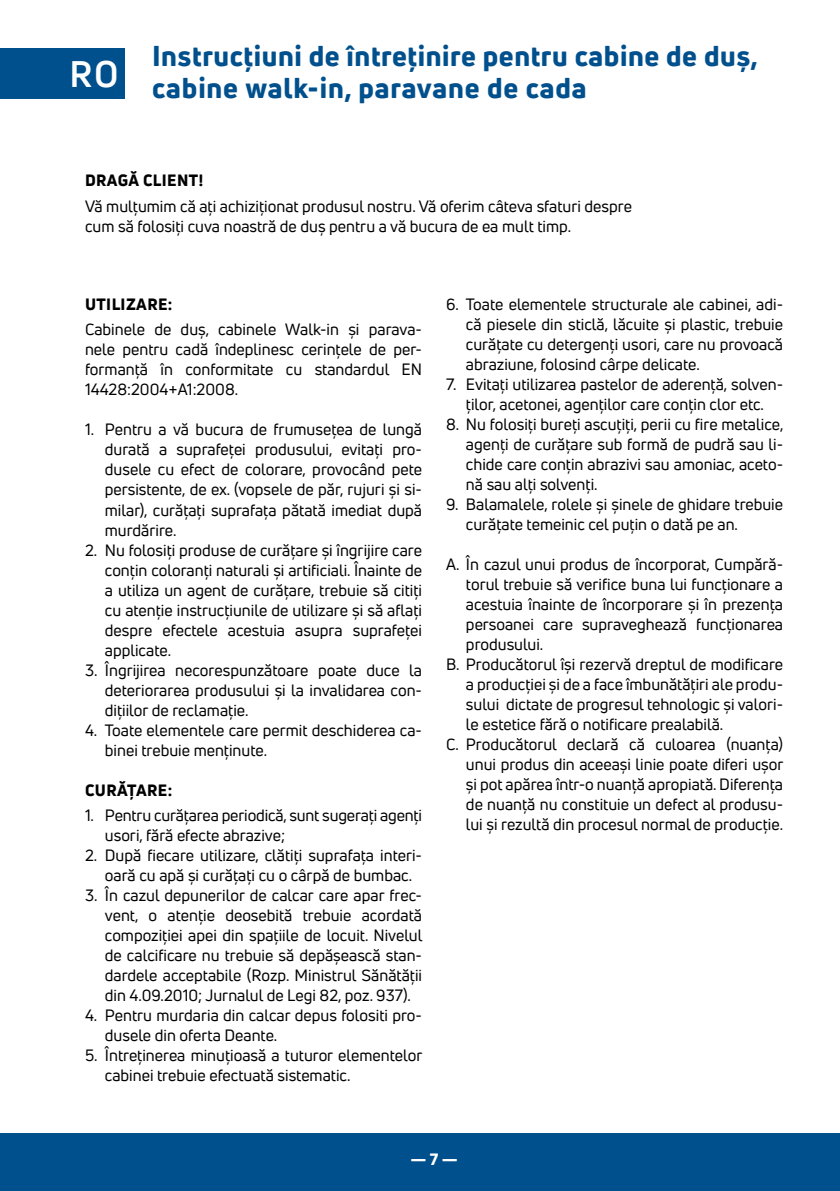
<style>
.page{position:relative;width:840px;height:1191px;background:#fff}
.page>*{position:absolute;margin:0;border:0;box-sizing:border-box;transform-origin:0 0}
.TYTUL{font:700 36px "Uni Neue";color:#fff}
.TYTUL-2{font:800 28px/32px "Uni Neue";letter-spacing:.02em;color:#00508d}
.TEXT{font:16px/20px "Uni Neue";color:#000;text-align:justify}
.PODTYTUL{font:800 16px "Uni Neue";letter-spacing:.025em;color:#000}
.t1{font:800 16px "Uni Neue";color:#fff}
</style>
<div class="page">
<div style="left:0;top:1133px;width:839px;height:58px;background:#00508d"></div>
<div style="left:0;top:48px;width:125px;height:51px;background:#00508d"></div>
<p class="TYTUL" style="left:69px;top:52px;width:51px">RO</p>
<p class="TYTUL-2" style="left:152px;top:39px;width:607px">Instrucțiuni de întreținire pentru cabine de duș, cabine walk-in, paravane de cada</p>
<p class="PODTYTUL" style="left:85px;top:170px;width:119px">DRAGĂ CLIENT!</p>
<p class="TEXT" style="left:85px;top:196px;width:548px">Vă mulțumim că ați achiziționat produsul nostru. Vă oferim câteva sfaturi despre</p>
<p class="TEXT" style="left:85px;top:216px;width:487px">cum să folosiți cuva noastră de duș pentru a vă bucura de ea mult timp.</p>
<p class="PODTYTUL" style="left:85px;top:293px;width:89px">UTILIZARE:</p>
<p class="TEXT" style="left:85px;top:319px;width:338px">Cabinele de duș, cabinele Walk-in și parava&shy;nele pentru cadă îndeplinesc cerințele de per&shy;formanță în conformitate cu standardul EN 14428:2004+A1:2008.</p>
<p class="TEXT" style="left:105px;top:419px;width:318px;text-indent:-20px">1. Pentru a vă bucura de frumusețea de lungă durată a suprafeței produsului, evitați pro&shy;dusele cu efect de colorare, provocând pete persistente, de ex. (vopsele de păr, rujuri și si&shy;milar), curățați suprafața pătată imediat după murdărire.</p>
<p class="TEXT" style="left:105px;top:539px;width:318px;text-indent:-20px">2. Nu folosiți produse de curățare și îngrijire care conțin coloranți naturali și artificiali. Înainte de a utiliza un agent de curățare, trebuie să citiți cu atenție instrucțiunile de utilizare și să aflați despre efectele acestuia asupra suprafeței applicate.</p>
<p class="TEXT" style="left:105px;top:659px;width:318px;text-indent:-20px">3. Îngrijirea necorespunzătoare poate duce la deteriorarea produsului și la invalidarea con&shy;dițiilor de reclamație.</p>
<p class="TEXT" style="left:105px;top:719px;width:318px;text-indent:-20px">4. Toate elementele care permit deschiderea ca&shy;binei trebuie menținute.</p>
<p class="PODTYTUL" style="left:85px;top:779px;width:89px">CURĂȚARE:</p>
<p class="TEXT" style="left:105px;top:805px;width:318px;text-indent:-20px">1. Pentru curățarea periodică, sunt sugerați agenți usori, fără efecte abrazive;</p>
<p class="TEXT" style="left:105px;top:845px;width:318px;text-indent:-20px">2. După fiecare utilizare, clătiți suprafața interi&shy;oară cu apă și curățați cu o cârpă de bumbac.</p>
<p class="TEXT" style="left:105px;top:885px;width:319px;text-indent:-20px">3. În cazul depunerilor de calcar care apar frec&shy;vent, o atenție deosebită trebuie acordată compoziției apei din spațiile de locuit. Nivelul de calcificare nu trebuie să depășească stan&shy;dardele acceptabile (Rozp. Ministrul Sănătății din 4.09.2010; Jurnalul de Legi 82, poz. 937).</p>
<p class="TEXT" style="left:105px;top:1005px;width:318px;text-indent:-20px">4. Pentru murdaria din calcar depus folositi pro&shy;dusele din oferta Deante.</p>
<p class="TEXT" style="left:105px;top:1045px;width:319px;text-indent:-20px">5. Întreținerea minuțioasă a tuturor elementelor cabinei trebuie efectuată sistematic.</p>
<p class="TEXT" style="left:465px;top:294px;width:318px;text-indent:-20px">6. Toate elementele structurale ale cabinei, adi&shy;că piesele din sticlă, lăcuite și plastic, trebuie curățate cu detergenți usori, care nu provoacă abraziune, folosind cârpe delicate.</p>
<p class="TEXT" style="left:446px;top:374px;width:338px;text-align:center">7. Evitați utilizarea pastelor de aderență, solven&shy;ților, acetonei, agenților care conțin clor etc.</p>
<p class="TEXT" style="left:465px;top:414px;width:319px;text-indent:-20px">8. Nu folosiți bureți ascuțiți, perii cu fire metalice, agenți de curățare sub formă de pudră sau li&shy;chide care conțin abrazivi sau amoniac, aceto&shy;nă sau alți solvenți.</p>
<p class="TEXT" style="left:465px;top:494px;width:318px;text-indent:-20px">9. Balamalele, rolele și șinele de ghidare trebuie curățate temeinic cel puțin o dată pe an.</p>
<p class="TEXT" style="left:465px;top:554px;width:318px;text-indent:-20px">A. În cazul unui produs de încorporat, Cumpără&shy;torul trebuie să verifice buna lui funcționare a acestuia înainte de încorporare și în prezența persoanei care supraveghează funcționarea produsului.</p>
<p class="TEXT" style="left:465px;top:654px;width:318px;text-indent:-20px">B. Producătorul își rezervă dreptul de modificare a producției și de a face îmbunătățiri ale produ&shy;sului dictate de progresul tehnologic și valori&shy;le estetice fără o notificare prealabilă.</p>
<p class="TEXT" style="left:465px;top:734px;width:319px;text-indent:-20px">C. Producătorul declară că culoarea (nuanța) unui produs din aceeași linie poate diferi ușor și pot apărea într-o nuanță apropiată. Diferența de nuanță nu constituie un defect al produsu&shy;lui și rezultă din procesul normal de producție.</p>
<p class="t1" style="left:410px;top:1148px;width:49px">— 7 —</p>
</div>
